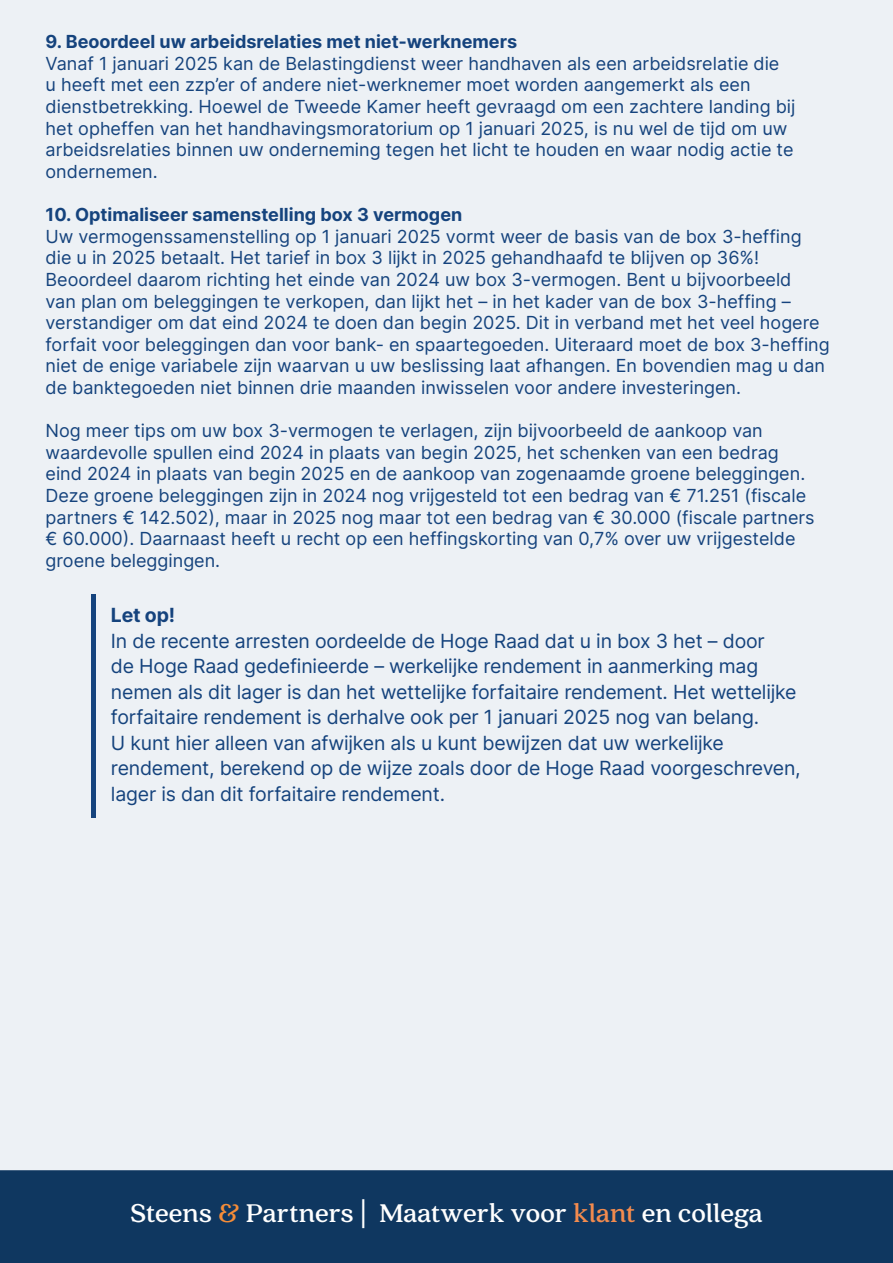
<style>
.page{position:relative;width:893px;height:1263px;background:#edf1f5}
.page>*{position:absolute;margin:0;border:0;box-sizing:border-box;transform-origin:0 0}
.t1{font:700 28.5px "Quincy CF";color:#fff}
.t2{font:19.5px/25.5px "Inter";letter-spacing:-.01em;color:#15437d}
.t3{font:700 19.5px "Inter";color:#15437d}
.t4{font:18px/21.6px "Inter";color:#15437d}
.t5{font:700 18px "Inter";color:#15437d}
.s1{color:#f68d38}
.s2{color:#f38b4e}
</style>
<div class="page">
<div style="left:0;top:1170px;width:893px;height:93px;background:#0f3760"></div>
<hr style="left:92px;top:594px;width:4px;height:223px;background:#15437d">
<p class="t5" style="left:46px;top:29px;width:473px">9. Beoordeel uw arbeidsrelaties met niet-werknemers</p>
<p class="t4" style="left:46px;top:52px;width:751px">Vanaf 1 januari 2025 kan de Belastingdienst weer handhaven als een arbeidsrelatie die<br>u heeft met een zzp’er of andere niet-werknemer moet worden aangemerkt als een dienstbetrekking. Hoewel de Tweede Kamer heeft gevraagd om een zachtere landing bij het opheffen van het handhavingsmoratorium op 1 januari 2025, is nu wel de tijd om uw arbeidsrelaties binnen uw onderneming tegen het licht te houden en waar nodig actie te ondernemen.</p>
<p class="t5" style="left:46px;top:201px;width:418px">10. Optimaliseer samenstelling box 3 vermogen</p>
<p class="t4" style="left:46px;top:225px;width:786px">Uw vermogenssamenstelling op 1 januari 2025 vormt weer de basis van de box 3-heffing die u in 2025 betaalt. Het tarief in box 3 lijkt in 2025 gehandhaafd te blijven op 36%!<br>Beoordeel daarom richting het einde van 2024 uw box 3-vermogen. Bent u bijvoorbeeld<br>van plan om beleggingen te verkopen, dan lijkt het – in het kader van de box 3-heffing – verstandiger om dat eind 2024 te doen dan begin 2025. Dit in verband met het veel hogere forfait voor beleggingen dan voor bank- en spaartegoeden. Uiteraard moet de box 3-heffing niet de enige variabele zijn waarvan u uw beslissing laat afhangen. En bovendien mag u dan de banktegoeden niet binnen drie maanden inwisselen voor andere investeringen.</p>
<p class="t4" style="left:46px;top:419px;width:770px">Nog meer tips om uw box 3-vermogen te verlagen, zijn bijvoorbeeld de aankoop van waardevolle spullen eind 2024 in plaats van begin 2025, het schenken van een bedrag eind 2024 in plaats van begin 2025 en de aankoop van zogenaamde groene beleggingen.<br>Deze groene beleggingen zijn in 2024 nog vrijgesteld tot een bedrag van € 71.251 (fiscale partners € 142.502), maar in 2025 nog maar tot een bedrag van € 30.000 (fiscale partners € 60.000). Daarnaast heeft u recht op een heffingskorting van 0,7% over uw vrijgestelde groene beleggingen.</p>
<p class="t3" style="left:111px;top:601px;width:66px">Let op!</p>
<p class="t2" style="left:111px;top:627px;width:691px">In de recente arresten oordeelde de Hoge Raad dat u in box 3 het – door<br>de Hoge Raad gedefinieerde – werkelijke rendement in aanmerking mag nemen als dit lager is dan het wettelijke forfaitaire rendement. Het wettelijke forfaitaire rendement is derhalve ook per 1 januari 2025 nog van belang.<br>U kunt hier alleen van afwijken als u kunt bewijzen dat uw werkelijke rendement, berekend op de wijze zoals door de Hoge Raad voorgeschreven, lager is dan dit forfaitaire rendement.</p>
<h1 class="t1" style="left:130px;top:1196px;width:634px">Steens <span class="s1">&amp;</span> Partners | Maatwerk voor <span class="s2">klant</span> en collega</h1>
</div>
